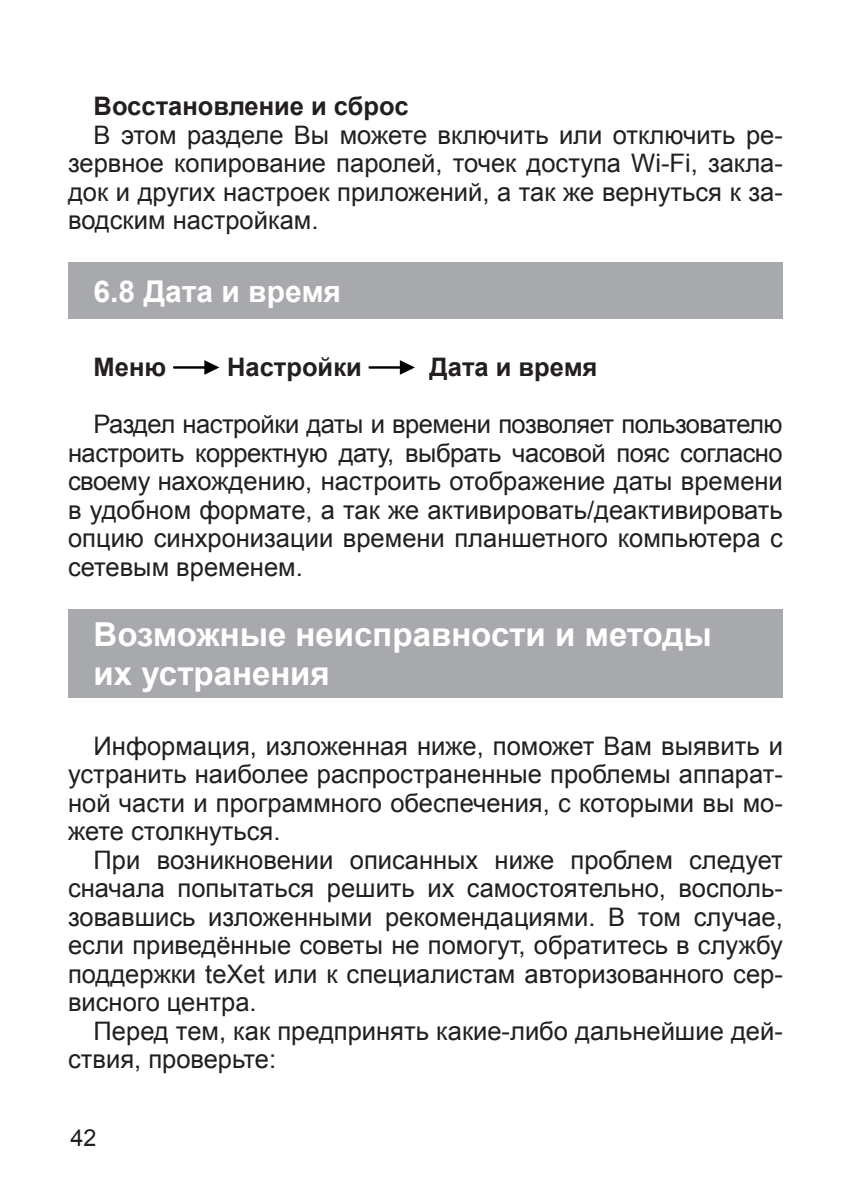
<style>
.page{position:relative;width:851px;height:1191px;background:#fff}
.page>*{position:absolute;margin:0;border:0;box-sizing:border-box;transform-origin:0 0}
.t1{font:700 33px/39.6px "Arial";color:#fff}
.t2{font:700 30px "Arial";color:#fff}
.t3{font:25.5px/28.5px "Arial";color:#231f20;text-align:justify}
.t4{font:700 25.5px "Arial";color:#231f20}
.t5{font:23.4px "Arial";color:#231f20}
</style>
<div class="page">
<div style="left:68px;top:263px;width:714px;height:56px;background:#a8a9ad"></div>
<hr style="left:174px;top:366px;width:33px;height:3px;background:#000">
<svg style="left:204px;top:360px;width:15px;height:15px"></svg>
<hr style="left:369px;top:366px;width:33px;height:3px;background:#000">
<svg style="left:400px;top:360px;width:15px;height:15px"></svg>
<div style="left:68px;top:609px;width:714px;height:89px;background:#a8a9ad"></div>
<p class="t4" style="left:94px;top:89px;width:316px">Восстановление и сброс</p>
<p class="t3" style="left:68px;top:121px;width:716px;text-indent:26px">В этом разделе Вы можете включить или отключить ре&shy;зервное копирование паролей, точек доступа Wi-Fi, закла&shy;док и других настроек приложений, а так же вернуться к за&shy;водским настройкам.</p>
<p class="t2" style="left:94px;top:271px;width:249px">6.8 Дата и время</p>
<p class="t4" style="left:94px;top:350px;width:74px">Меню</p>
<p class="t4" style="left:227px;top:350px;width:136px">Настройки</p>
<p class="t4" style="left:429px;top:350px;width:169px">Дата и время</p>
<p class="t3" style="left:68px;top:410px;width:716px;text-indent:26px">Раздел настройки даты и времени позволяет пользователю настроить корректную дату, выбрать часовой пояс согласно своему нахождению, настроить отображение даты времени в удобном формате, а так же активировать/деактивировать опцию синхронизации времени планшетного компьютера с сетевым временем.</p>
<p class="t1" style="left:94px;top:615px;width:619px">Возможные неисправности и методы их устранения</p>
<p class="t3" style="left:68px;top:732px;width:716px;text-indent:26px">Информация, изложенная ниже, поможет Вам выявить и устранить наиболее распространенные проблемы аппарат&shy;ной части и программного обеспечения, с которыми вы мо&shy;жете столкнуться.</p>
<p class="t3" style="left:68px;top:846px;width:716px;text-indent:26px">При возникновении описанных ниже проблем следует сначала попытаться решить их самостоятельно, восполь&shy;зовавшись изложенными рекомендациями. В том случае, если приведённые советы не помогут, обратитесь в службу поддержки teXet или к специалистам авторизованного сер&shy;висного центра.</p>
<p class="t3" style="left:68px;top:1017px;width:716px;text-indent:26px">Перед тем, как предпринять какие-либо дальнейшие дей&shy;ствия, проверьте:</p>
<p class="t5" style="left:70px;top:1122px;width:28px">42</p>
</div>
